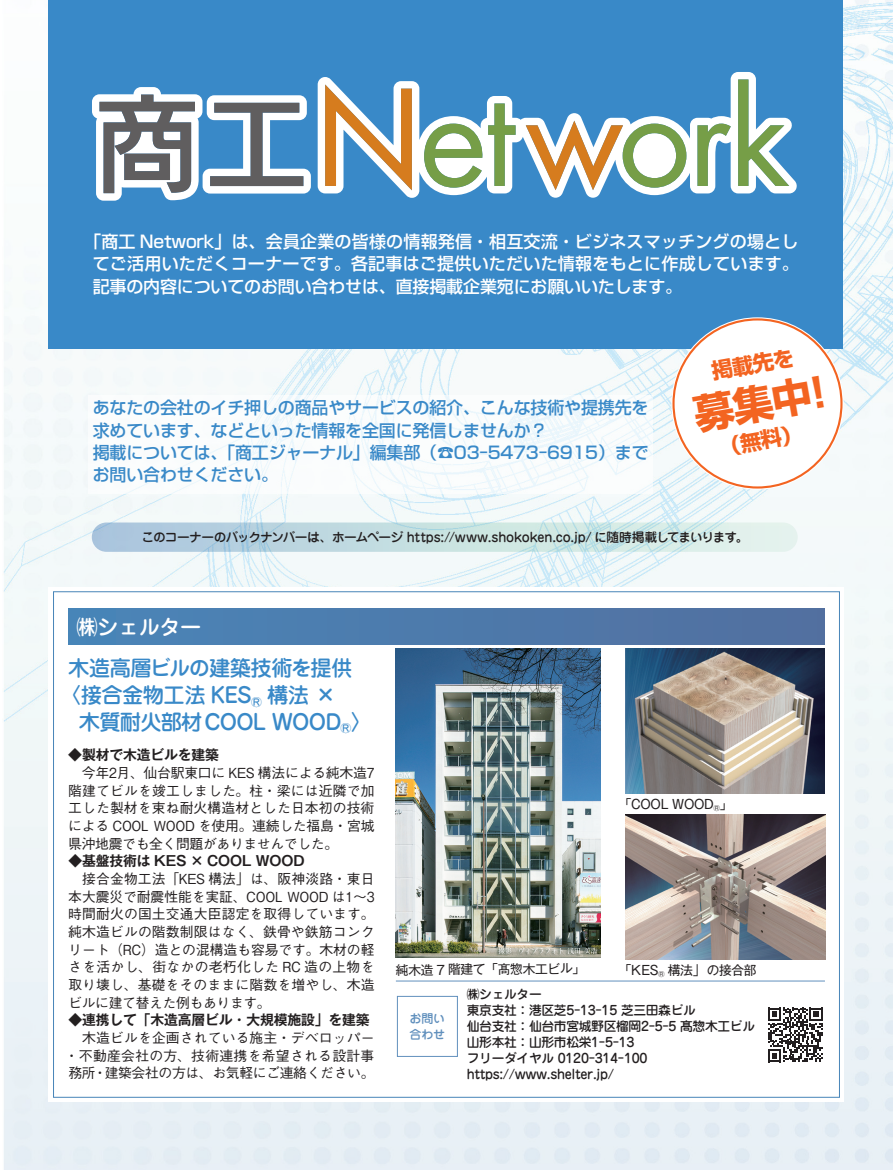
<style>
.page{position:relative;width:893px;height:1170px;background:#fff}
.page>*{position:absolute;margin:0;border:0;box-sizing:border-box;transform-origin:0 0}
.t1{font:700 40.35px "Shin Go Pro";color:#f36421}
.t2{font:500 21.3px/26.5px "Jun 34 Pro";letter-spacing:-.035em;color:#3989c8}
.t3{font:700 21.3px "Shin Go Pro";color:#f36421}
.t4{font:500 21.3px "Jun 34 Pro";letter-spacing:-.025em;color:#fff}
.t5{font:500 16.95px/22.4px "Shin Go Pro";letter-spacing:-.01em;color:#fff;text-align:justify}
.t6{font:500 16.95px/22.4px "Shin Go Pro";letter-spacing:-.01em;color:#3989c8}
.t7{font:500 13.8px/17.7px "Gothic BBB Pro";letter-spacing:.005em;color:#231f20;text-align:justify}
.t8{font:700 13.8px "Gothic MB101 Pro De";letter-spacing:-.01em;color:#231f20}
.t9{font:500 12.75px/15.9px "Jun 34 Pro";letter-spacing:-.025em;color:#231f20}
.t10{font:500 12.75px "Jun 34 Pro";letter-spacing:-.045em;color:#231f20}
.t11{font:12.75px "Gothic MB101 Pro";letter-spacing:-.025em;color:#231f20}
.t12{font:500 12.45px "Jun 34 Pro";color:#3989c8}
.t13{font:500 12px/16.5px "Jun 34 Pro";letter-spacing:-.015em;color:#6190bd}
.t14{font:7.5px "Gothic MB101 Pro";color:#231f20}
.s1{font-family:"Gothic BBB Pro";font-weight:500}
</style>
<div class="page">
<img style="left:3px;top:0;width:890px;height:1169px">
<div style="left:49px;top:587px;width:795px;height:514px;background:#fff"></div>
<div style="left:48px;top:0;width:795px;height:349px;background:#3989c8"></div>
<svg style="left:318px;top:72px;width:479px;height:126px"></svg>
<svg style="left:92px;top:87px;width:219px;height:114px"></svg>
<svg style="left:325px;top:84px;width:87px;height:106px"></svg>
<svg style="left:424px;top:103px;width:92px;height:85px"></svg>
<svg style="left:526px;top:121px;width:160px;height:69px"></svg>
<svg style="left:697px;top:124px;width:34px;height:62px"></svg>
<svg style="left:738px;top:79px;width:51px;height:107px"></svg>
<svg style="left:92px;top:522px;width:706px;height:30px;background:#c5dee3"></svg>
<div style="left:88px;top:395px;width:565px;height:99px;background:#fff"></div>
<svg style="left:671px;top:317px;width:173px;height:172px"></svg>
<div style="left:673px;top:319px;width:168px;height:168px;background:#fff;border-radius:50%"></div>
<div style="left:68px;top:608px;width:757px;height:36px;background:#4d7aac"></div>
<hr style="left:396px;top:980px;width:429px;height:1px;background:#6190bd">
<div style="left:397px;top:995px;width:61px;height:61px;border:1px solid #6190bd"></div>
<svg style="left:768px;top:1007px;width:54px;height:55px"></svg>
<img style="left:396px;top:648px;width:204px;height:309px">
<img style="left:625px;top:814px;width:200px;height:145px">
<img style="left:625px;top:648px;width:200px;height:145px">
<p class="t5" style="left:93px;top:228px;width:708px;text-indent:-9px">「商工 Network」は、会員企業の皆様の情報発信・相互交流・ビジネスマッチングの場としてご活用いただくコーナーです。各記事はご提供いただいた情報をもとに作成しています。記事の内容についてのお問い合わせは、直接掲載企業宛にお願いいたします。</p>
<p class="t6" style="left:93px;top:395px;width:557px">あなたの会社のイチ押しの商品やサービスの紹介、こんな技術や提携先を求めています、などといった情報を全国に発信しませんか?<br>掲載については、「商工ジャーナル」編集部（☎03-5473-6915）までお問い合わせください。</p>
<h2 class="t3" style="left:709px;top:355px;width:85px;rotate:-10deg">掲載先を</h2>
<h1 class="t1" style="left:689px;top:383px;width:135px;rotate:-10deg">募集中!</h1>
<h2 class="t3" style="left:717px;top:431px;width:85px;rotate:-10deg">（無料(</h2>
<p class="t10" style="left:142px;top:527px;width:608px">このコーナーのバックナンバーは、ホームページ https://www.shokoken.co j p. / に随時掲載してまいります。</p>
<h2 class="t4" style="left:77px;top:609px;width:126px">㈱シェルター</h2>
<h2 class="t2" style="left:267px;top:653px;width:87px;text-indent:-199px">木造高層ビルの建築技術を提供構法 ×</h2>
<h2 class="t2" style="left:79px;top:679px;width:295px;text-indent:-19px">〈接合金物工法 KES<br>木質耐火部材COOL WOOD 〈<sub>R</sub></h2>
<p class="t12" style="left:251px;top:692px;width:12px">®</p>
<p class="t8" style="left:68px;top:743px;width:152px"><span class="s1">◆</span>製材で木造ビルを建築</p>
<p class="t7" style="left:68px;top:762px;width:308px">　今年月2 、仙台駅東口に KES 構法による純木造7階建てビルを竣工しました。柱・梁には近隣で加工した製材を束ね耐火構造材とした日本初の技術による COOL WOOD を使用。連続した福島・宮城県沖地震でも全く問題がありませんでした。</p>
<p class="t8" style="left:68px;top:849px;width:238px"><span class="s1">◆</span>基盤技術は KES × COOL WOOD</p>
<p class="t7" style="left:68px;top:868px;width:308px">　接合金物工法「KES 構法」は、阪神淡路・東日本大震災で耐震性能を実証、COOL WOOD は ~1 3時間耐火の国土交通大臣認定を取得しています。純木造ビルの階数制限はなく、鉄骨や鉄筋コンクリート（RC）造との混構造も容易です。木材の軽さを活かし、街なかの老朽化した RC 造の上物を取り壊し、基礎をそのままに階数を増やし、木造ビルに建て替えた例もあります。</p>
<p class="t8" style="left:68px;top:1008px;width:303px"><span class="s1">◆</span>連携して「木造高層ビル・大規模施設」を建築</p>
<p class="t7" style="left:65px;top:1027px;width:311px;text-align:right">　木造ビルを企画されている施主・デベロッパー・不動産会社の方、技術連携を希望される設計事建築会社の方は、お気軽にご連絡ください。</p>
<p class="t7" style="left:68px;top:1062px;width:29px">務所</p>
<p class="t7" style="left:93px;top:1062px;width:15px">・</p>
<p class="t11" style="left:625px;top:793px;width:103px">「COOL WOOD 「<sub>R</sub></p>
<p class="t11" style="left:396px;top:959px;width:91px">純木造 7 階建て</p>
<p class="t11" style="left:492px;top:958px;width:89px">「髙惣木工ビル」</p>
<p class="t11" style="left:625px;top:959px;width:35px">「KES</p>
<p class="t11" style="left:668px;top:959px;width:90px">構法」の接合部</p>
<p class="t14" style="left:658px;top:967px;width:8px">®</p>
<p class="t13" style="left:410px;top:1008px;width:37px">お問い合わせ</p>
<p class="t9" style="left:467px;top:985px;width:290px">㈱シェルター<br>東京支社：港区芝5-13-15 芝三田森ビル<br>仙台支社：仙台市宮城野区榴岡2-5-5 髙惣木工ビル山形本社：山形市松栄1-5-13<br>フリーダイヤル 0120-314-100 https://www.shelter j p. /</p>
</div>
